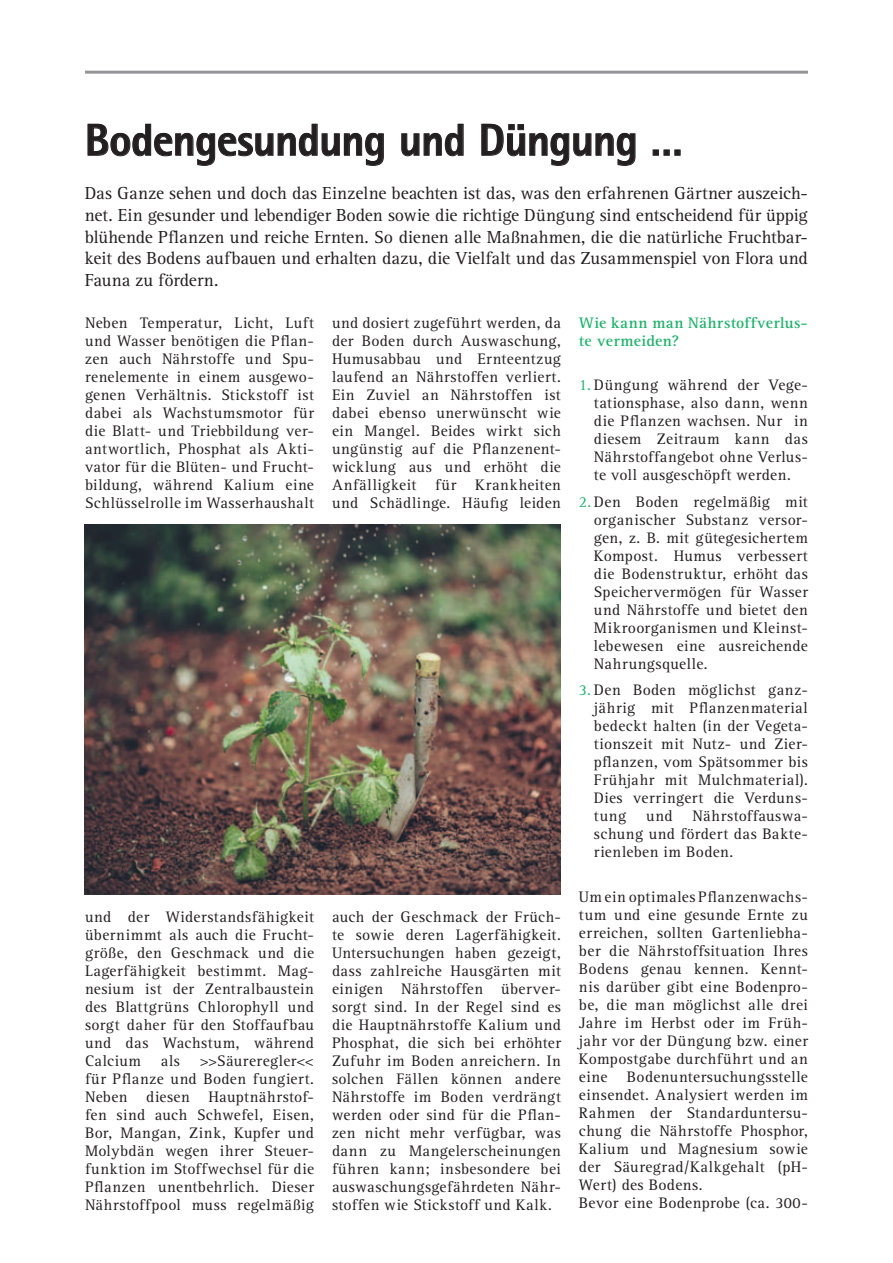
<style>
.page{position:relative;width:893px;height:1263px;background:#fff}
.page>*{position:absolute;margin:0;border:0;box-sizing:border-box;transform-origin:0 0}
.t1{font:800 45px "Rotis Sans Serif Std";letter-spacing:-.02em;color:#231f20}
.t2{font:18px/21.6px "Rotis Serif Std";letter-spacing:.005em;color:#231f20;text-align:justify}
.t3{font:15.75px/18px "Rotis Serif Std";letter-spacing:.03em;color:#231f20;text-align:justify}
.t4{font:700 15.75px/18px "Rotis Serif Std";letter-spacing:.025em;color:#1eb26a}
.s1{color:#1eb26a}
</style>
<div class="page">
<hr style="left:85px;top:71px;width:723px;height:3px;background:#939598">
<svg style="left:88px;top:124px;width:296px;height:42px"></svg>
<svg style="left:401px;top:124px;width:62px;height:32px"></svg>
<svg style="left:481px;top:124px;width:154px;height:42px"></svg>
<svg style="left:653px;top:150px;width:27px;height:6px"></svg>
<img style="left:85px;top:524px;width:476px;height:370px">
<h1 class="t1" style="left:85px;top:111px;width:600px">Bodengesundung und Düngung …</h1>
<p class="t2" style="left:85px;top:183px;width:724px">Das Ganze sehen und doch das Einzelne beachten ist das, was den erfahrenen Gärtner auszeich&shy;net. Ein gesunder und lebendiger Boden sowie die richtige Düngung sind entscheidend für üppig blühende Pflanzen und reiche Ernten. So dienen alle Maßnahmen, die die natürliche Fruchtbar&shy;keit des Bodens aufbauen und erhalten dazu, die Vielfalt und das Zusammenspiel von Flora und Fauna zu fördern.</p>
<p class="t3" style="left:85px;top:314px;width:230px">Neben Temperatur, Licht, Luft und Wasser benötigen die Pflan&shy;zen auch Nährstoffe und Spu&shy;renelemente in einem ausgewo&shy;genen Verhältnis. Stickstoff ist dabei als Wachstumsmotor für die Blatt- und Triebbildung ver&shy;antwortlich, Phosphat als Akti&shy;vator für die Blüten- und Frucht&shy;bildung, während Kalium eine Schlüsselrolle im Wasserhaushalt</p>
<p class="t3" style="left:85px;top:908px;width:231px">und der Widerstandsfähigkeit übernimmt als auch die Frucht&shy;größe, den Geschmack und die Lagerfähigkeit bestimmt. Mag&shy;nesium ist der Zentralbaustein des Blattgrüns Chlorophyll und sorgt daher für den Stoffaufbau und das Wachstum, während Calcium als &gt;&gt;Säureregler&lt;&lt; für Pflanze und Boden fungiert.<br>Neben diesen Hauptnährstof&shy;fen sind auch Schwefel, Eisen, Bor, Mangan, Zink, Kupfer und Molybdän wegen ihrer Steuer&shy;funktion im Stoffwechsel für die Pflanzen unentbehrlich. Dieser Nährstoffpool muss regelmäßig</p>
<p class="t3" style="left:332px;top:314px;width:230px">und dosiert zugeführt werden, da der Boden durch Auswaschung, Humusabbau und Ernteentzug laufend an Nährstoffen verliert.<br>Ein Zuviel an Nährstoffen ist dabei ebenso unerwünscht wie ein Mangel. Beides wirkt sich ungünstig auf die Pflanzenent&shy;wicklung aus und erhöht die Anfälligkeit für Krankheiten und Schädlinge. Häufig leiden</p>
<p class="t3" style="left:332px;top:908px;width:230px">auch der Geschmack der Früch&shy;te sowie deren Lagerfähigkeit.<br>Untersuchungen haben gezeigt, dass zahlreiche Hausgärten mit einigen Nährstoffen überver&shy;sorgt sind. In der Regel sind es die Hauptnährstoffe Kalium und Phosphat, die sich bei erhöhter Zufuhr im Boden anreichern. In solchen Fällen können andere Nährstoffe im Boden verdrängt werden oder sind für die Pflan&shy;zen nicht mehr verfügbar, was dann zu Mangelerscheinungen führen kann; insbesondere bei auswaschungsgefährdeten Nähr&shy;stoffen wie Stickstoff und Kalk.</p>
<p class="t4" style="left:579px;top:314px;width:230px">Wie kann man Nährstoffverlus&shy;te vermeiden?</p>
<p class="t3" style="left:594px;top:376px;width:215px;text-indent:-15px"><span class="s1">1.</span> Düngung während der Vege&shy;tationsphase, also dann, wenn die Pflanzen wachsen. Nur in diesem Zeitraum kann das Nährstoffangebot ohne Verlus&shy;te voll ausgeschöpft werden.</p>
<p class="t3" style="left:594px;top:493px;width:215px;text-indent:-15px"><span class="s1">2.</span> Den Boden regelmäßig mit organischer Substanz versor&shy;gen, z. B. mit gütegesichertem Kompost. Humus verbessert die Bodenstruktur, erhöht das Speichervermögen für Wasser und Nährstoffe und bietet den Mikroorganismen und Kleinst&shy;lebewesen eine ausreichende Nahrungsquelle.</p>
<p class="t3" style="left:594px;top:681px;width:215px;text-indent:-15px"><span class="s1">3.</span> Den Boden möglichst ganz&shy;jährig mit Pflanzenmaterial bedeckt halten (in der Vegeta&shy;tionszeit mit Nutz- und Zier&shy;pflanzen, vom Spätsommer bis Frühjahr mit Mulchmaterial).<br>Dies verringert die Verduns&shy;tung</p>
<p class="t3" style="left:594px;top:807px;width:215px;text-indent:99px">Nährstoffauswa&shy;schung und fördert das Bakte&shy;rienleben im Boden.</p>
<p class="t3" style="left:579px;top:888px;width:230px;text-align:left">Um ein optimales Pflanzenwachs&shy;tum und eine gesunde Ernte zu erreichen, sollten Gartenliebha&shy;ber die Nährstoffsituation Ihres<br>Bodens genau kennen. Kennt&shy;nis darüber gibt eine Bodenpro&shy;be, die man möglichst alle drei<br>Jahre im Herbst oder im Früh&shy;jahr vor der Düngung bzw. einer<br>Kompostgabe durchführt und an eine Bodenuntersuchungsstelle einsendet. Analysiert werden im<br>Rahmen der Standarduntersu&shy;chung die Nährstoffe Phosphor,<br>Kalium und Magnesium sowie der Säuregrad/Kalkgehalt (pH-<br>Wert) des Bodens.<br>Bevor eine Bodenprobe (ca. 300-</p>
<p class="t3" style="left:646px;top:807px;width:28px">und</p>
</div>
